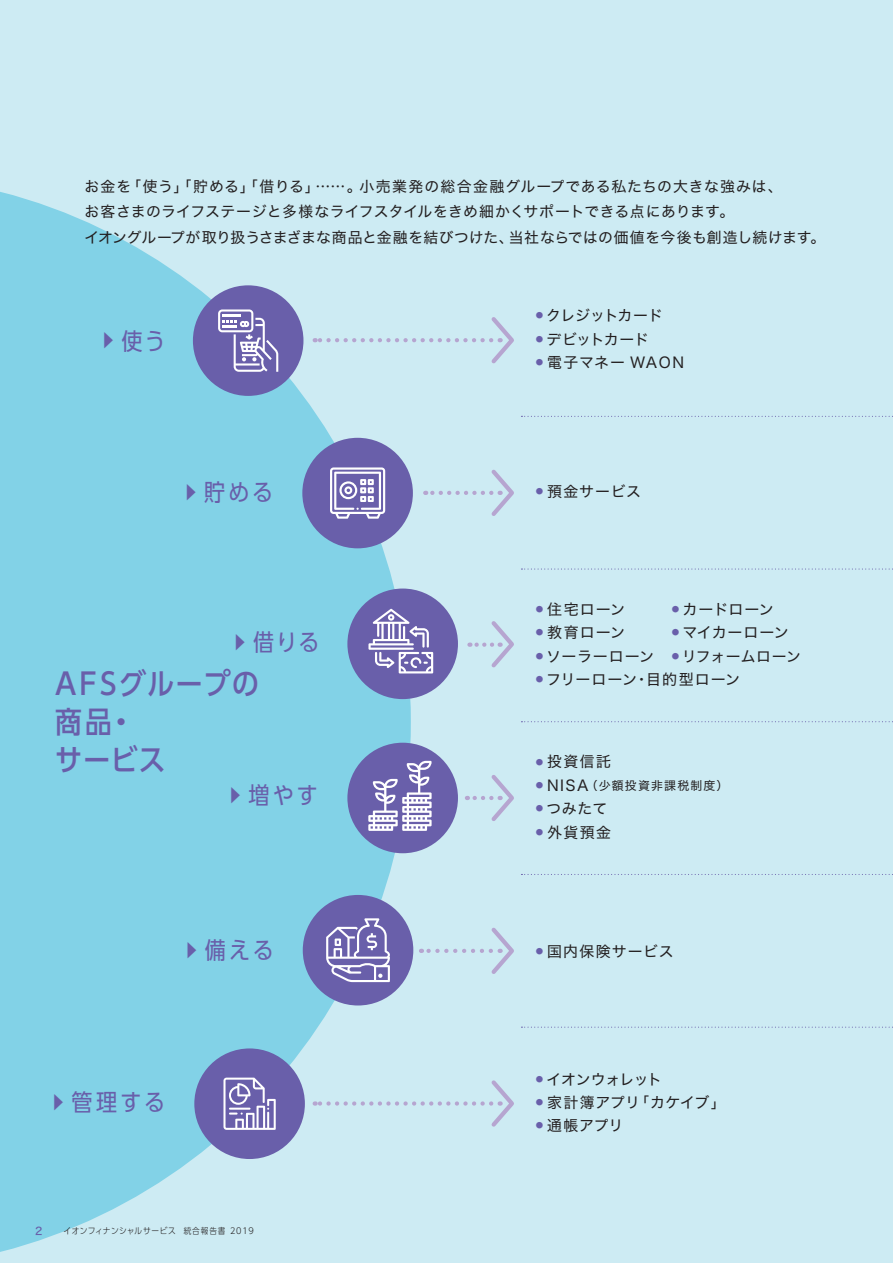
<style>
.page{position:relative;width:893px;height:1263px;background:#cdebf3}
.page>*{position:absolute;margin:0;border:0;box-sizing:border-box;transform-origin:0 0}
.t1{font:29.7px/38.2px "UD Shin Go C Oniz Pr 6 Med 90 pv RKSJ H";letter-spacing:.07em;color:#695faa}
.t2{font:23.4px "UD Shin Go C Oniz Pr 6 Reg 90 pv RKSJ H";letter-spacing:.14em;color:#695faa}
.t3{font:15px "Hira Kaku Std W4 90 pv RKSJ H";letter-spacing:.055em;color:#231f20}
.t4{font:15px "Hira Kaku Std W4 90 pv RKSJ H";letter-spacing:.02em;color:#231f20}
.t5{font:14.85px/25.5px "Hira Kaku Std W4 90 pv RKSJ H";letter-spacing:.025em;color:#231f20}
.t6{font:14.85px "Hira Kaku Std W4 90 pv RKSJ H";letter-spacing:.065em;color:#231f20}
.t7{font:14.85px "Hira Kaku Std W4 90 pv RKSJ H";letter-spacing:-.01em;color:#231f20}
.t8{font:14.85px "Hira Kaku Std W4 90 pv RKSJ H";letter-spacing:-.025em;color:#231f20}
.t9{font:14.85px "Hira Kaku Std W4 90 pv RKSJ H";letter-spacing:-.02em;color:#231f20}
.t10{font:11.85px "Hira Kaku Std W4 90 pv RKSJ H";letter-spacing:.1em;color:#231f20}
.t11{font:10.65px "Hira Kaku Std W5 90 pv RKSJ H";color:#695faa}
.t12{font:8.55px "UD Shin Go C Oniz Pr 6 Lig 90 pv RKSJ H";letter-spacing:.06em;color:#231f20}
.s1{font-size:17.85px}
.s2{font-size:15px}
.s3{font-size:7.5px;color:#695faa}
.s4{font-size:14.85px}
</style>
<div class="page">
<svg style="left:0;top:192px;width:411px;height:1060px;fill:#82d2e7"></svg>
<svg style="left:521px;top:416px;width:372px;height:1px"></svg>
<svg style="left:521px;top:568px;width:372px;height:2px"></svg>
<svg style="left:521px;top:721px;width:372px;height:1px"></svg>
<svg style="left:521px;top:874px;width:372px;height:1px"></svg>
<svg style="left:521px;top:1027px;width:372px;height:1px"></svg>
<div style="left:193px;top:285px;width:110px;height:111px;background:#695faa;border-radius:50%"></div>
<svg style="left:218px;top:309px;width:60px;height:63px"></svg>
<div style="left:194px;top:1048px;width:111px;height:111px;background:#695faa;border-radius:50%"></div>
<svg style="left:223px;top:1077px;width:53px;height:53px"></svg>
<div style="left:302px;top:438px;width:111px;height:110px;background:#695faa;border-radius:50%"></div>
<svg style="left:330px;top:467px;width:55px;height:52px"></svg>
<div style="left:303px;top:895px;width:110px;height:110px;background:#695faa;border-radius:50%"></div>
<svg style="left:326px;top:918px;width:64px;height:64px"></svg>
<svg style="left:315px;top:313px;width:199px;height:54px"></svg>
<svg style="left:425px;top:469px;width:89px;height:47px"></svg>
<svg style="left:469px;top:621px;width:45px;height:47px"></svg>
<svg style="left:467px;top:775px;width:47px;height:46px"></svg>
<svg style="left:421px;top:927px;width:93px;height:47px"></svg>
<svg style="left:315px;top:1076px;width:199px;height:54px"></svg>
<div style="left:347px;top:743px;width:111px;height:110px;background:#695faa;border-radius:50%"></div>
<svg style="left:368px;top:761px;width:64px;height:70px"></svg>
<div style="left:347px;top:588px;width:111px;height:111px;background:#695faa;border-radius:50%"></div>
<svg style="left:368px;top:609px;width:65px;height:64px"></svg>
<p class="t5" style="left:84px;top:175px;width:743px">お金を「使う」「貯める」「借りる」……。小売業発の総合金融グループである私たちの大きな強みは、<br>お客さまのライフステージと多様なライフスタイルをきめ細かくサポートできる点にあります。<br>イオングループが取り扱うさまざまな商品と金融を結びつけた、当社ならではの価値を今後も創造し続けます。</p>
<h2 class="t2" style="left:102px;top:332px;width:65px"><span class="s1">▶</span> 使う</h2>
<h2 class="t2" style="left:184px;top:483px;width:91px"><span class="s1">▶</span> 貯める</h2>
<h2 class="t2" style="left:233px;top:634px;width:88px"><span class="s1">▶</span> 借りる</h2>
<h1 class="t1" style="left:55px;top:669px;width:205px">AFSグループの商品・<br>サービス</h1>
<h2 class="t2" style="left:229px;top:787px;width:91px"><span class="s1">▶</span> 増やす</h2>
<h2 class="t2" style="left:185px;top:941px;width:90px"><span class="s1">▶</span> 備える</h2>
<h2 class="t2" style="left:52px;top:1093px;width:115px"><span class="s1">▶</span> 管理する</h2>
<p class="t11" style="left:35px;top:1227px;width:9px">2</p>
<p class="t12" style="left:64px;top:1228px;width:192px">イオンフィナンシャルサービス 統合報告書 2019</p>
<p class="t7" style="left:536px;top:310px;width:129px"><sup>●</sup> クレジットカード</p>
<p class="t9" style="left:536px;top:333px;width:115px"><sup>●</sup> デビットカード</p>
<p class="t6" style="left:536px;top:357px;width:150px"><sup>●</sup> 電子マネー WAON</p>
<p class="t5" style="left:536px;top:481px;width:107px"><sup>●</sup> 預金サービス</p>
<p class="t3" style="left:536px;top:604px;width:91px"><sup>●</sup> 住宅ローン</p>
<p class="t3" style="left:672px;top:604px;width:104px"><sup>●</sup> カードローン</p>
<p class="t3" style="left:536px;top:627px;width:91px"><sup>●</sup> 教育ローン</p>
<p class="t4" style="left:672px;top:627px;width:119px"><sup>●</sup> マイカーローン</p>
<p class="t5" style="left:536px;top:645px;width:267px"><sup>●</sup> <span class="s2">ソーラーローン</span> <sup>●</sup> リフォームローン</p>
<p class="t3" style="left:536px;top:674px;width:206px"><sup>●</sup> フリーローン・目的型ローン</p>
<p class="t5" style="left:536px;top:751px;width:77px"><sup>●</sup> 投資信託</p>
<p class="t10" style="left:536px;top:781px;width:194px"><span class="s3">●</span> <span class="s4">NISA</span>（少額投資非課税制度）</p>
<p class="t5" style="left:536px;top:798px;width:73px"><sup>●</sup> つみたて</p>
<p class="t5" style="left:536px;top:821px;width:77px"><sup>●</sup> 外貨預金</p>
<p class="t6" style="left:536px;top:945px;width:139px"><sup>●</sup> 国内保険サービス</p>
<p class="t8" style="left:536px;top:1073px;width:128px"><sup>●</sup> イオンウォレット</p>
<p class="t5" style="left:536px;top:1091px;width:192px"><sup>●</sup> 家計簿アプリ「カケイブ」</p>
<p class="t5" style="left:536px;top:1115px;width:89px"><sup>●</sup> 通帳アプリ</p>
</div>
